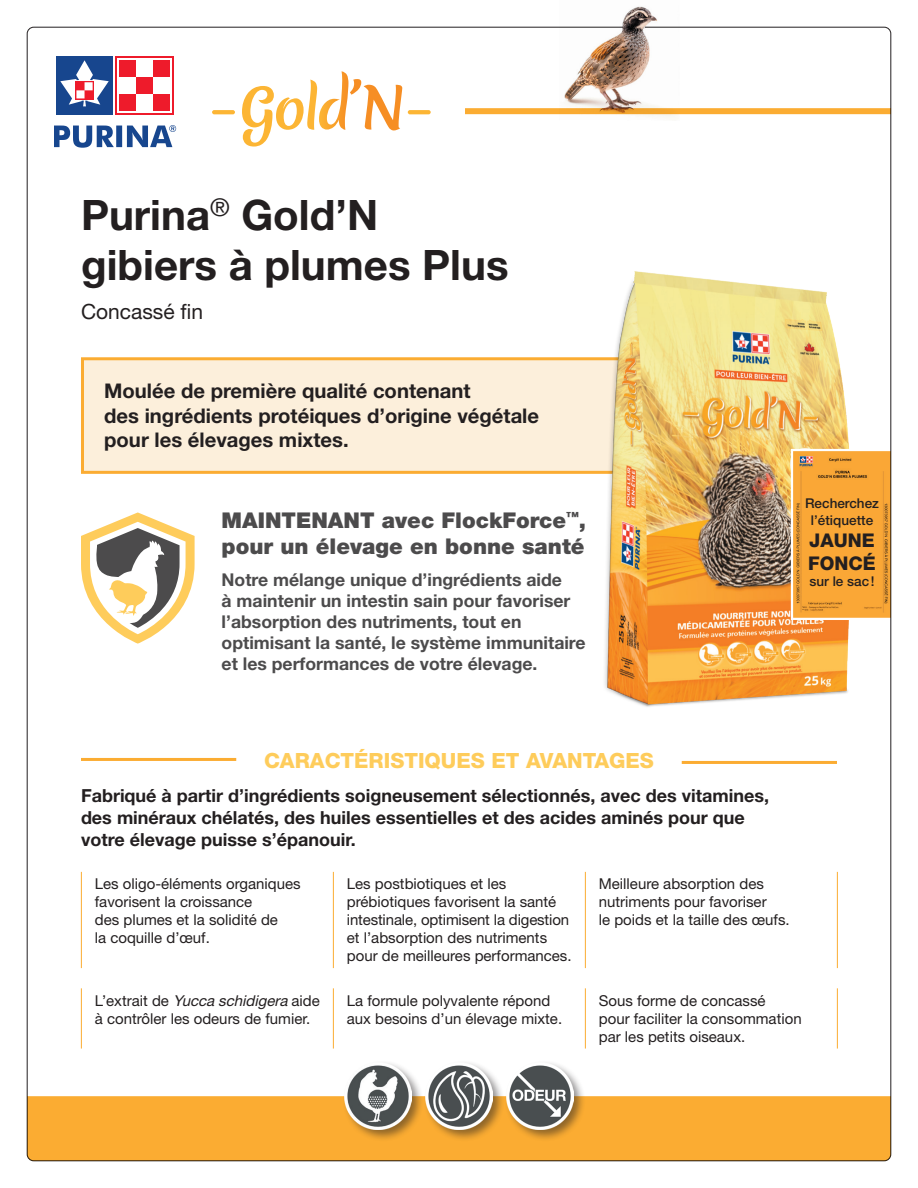
<style>
.page{position:relative;width:918px;height:1188px;background:#fff}
.page>*{position:absolute;margin:0;border:0;box-sizing:border-box;transform-origin:0 0}
.t1{font:700 42px/50.4px "Helvetica Neue LT Std";color:#231f20}
.t2{font:900 21.75px/26.1px "Helvetica Neue LT Std";color:#4c4b4c}
.t3{font:800 21px "Helvetica Neue LT Std";color:#fecc5b}
.t4{font:21px "Helvetica Neue LT Std";color:#231f20}
.t5{font:700 20.25px/24.3px "Helvetica Neue LT Std";color:#231f20}
.t6{font:800 18.9px/22.6px "Helvetica Neue LT Std";color:#231f20}
.t7{font:700 18px/21.6px "Helvetica Neue LT Std";color:#231f20}
.t8{font:700 17.7px/21.1px "Helvetica Neue LT Std";color:#4c4b4c}
.t9{font:15px/18px "Helvetica Neue LT Std";color:#231f20}
.t10{font:500 13.5px/16.2px "Helvetica Neue LT Std";color:#231f20;text-align:center}
.s1{font-style:italic}
</style>
<div class="page">
<div style="left:56px;top:56px;width:57px;height:59px;background:#17468e"></div>
<div style="left:115px;top:56px;width:59px;height:59px;background:#ee1b2b"></div>
<div style="left:117px;top:58px;width:55px;height:55px;background:#fff"></div>
<div style="left:119px;top:60px;width:17px;height:17px;background:#ee1b2b"></div>
<div style="left:153px;top:60px;width:17px;height:17px;background:#ee1b2b"></div>
<div style="left:136px;top:77px;width:17px;height:17px;background:#ee1b2b"></div>
<div style="left:119px;top:94px;width:17px;height:17px;background:#ee1b2b"></div>
<div style="left:153px;top:94px;width:17px;height:17px;background:#ee1b2b"></div>
<svg style="left:60px;top:60px;width:49px;height:46px"></svg>
<svg style="left:54px;top:125px;width:122px;height:23px"></svg>
<div style="left:239px;top:108px;width:652px;height:6px;background:#fbac32"></div>
<div style="left:180px;top:71px;width:285px;height:77px;background:#fff"></div>
<svg style="left:410px;top:111px;width:22px;height:5px"></svg>
<svg style="left:214px;top:111px;width:23px;height:5px"></svg>
<svg style="left:408px;top:110px;width:23px;height:4px"></svg>
<svg style="left:212px;top:110px;width:23px;height:4px"></svg>
<svg style="left:242px;top:71px;width:161px;height:76px"></svg>
<div style="left:27px;top:1096px;width:864px;height:65px;background:#fbac32"></div>
<div style="left:82px;top:359px;width:754px;height:113px;background:#fcefdb"></div>
<div style="left:81px;top:357px;width:756px;height:117px;border:3px solid #fbac32"></div>
<hr style="left:81px;top:872px;width:1px;height:96px;background:#fbac32">
<hr style="left:333px;top:872px;width:1px;height:96px;background:#fbac32">
<hr style="left:585px;top:872px;width:1px;height:96px;background:#fbac32">
<hr style="left:837px;top:872px;width:1px;height:96px;background:#fbac32">
<hr style="left:81px;top:988px;width:1px;height:61px;background:#fbac32">
<hr style="left:333px;top:988px;width:1px;height:61px;background:#fbac32">
<hr style="left:585px;top:988px;width:1px;height:61px;background:#fbac32">
<hr style="left:837px;top:988px;width:1px;height:61px;background:#fbac32">
<div style="left:342px;top:1060px;width:82px;height:82px;background:#231f20;opacity:.5"></div>
<img style="left:344px;top:1062px;width:68px;height:68px">
<div style="left:504px;top:1060px;width:82px;height:82px;background:#231f20;opacity:.5"></div>
<img style="left:506px;top:1062px;width:68px;height:68px">
<div style="left:423px;top:1060px;width:82px;height:82px;background:#231f20;opacity:.5"></div>
<img style="left:425px;top:1062px;width:68px;height:68px">
<img style="left:574px;top:271px;width:275px;height:436px">
<svg style="left:790px;top:448px;width:102px;height:173px"></svg>
<svg style="left:81px;top:512px;width:114px;height:132px"></svg>
<hr style="left:81px;top:758px;width:155px;height:3px;background:#fbac32">
<hr style="left:682px;top:761px;width:155px;height:3px;background:#fbac32">
<img style="left:559px;top:6px;width:121px;height:111px">
<h1 class="t1" style="left:81px;top:188px;width:429px">Purina<sup>®</sup> Gold’N gibiers à plumes Plus</h1>
<h3 class="t4" style="left:81px;top:299px;width:124px">Concassé fin</h3>
<h3 class="t5" style="left:104px;top:379px;width:436px">Moulée de première qualité contenant<br>des ingrédients protéiques d’origine végétale pour les élevages mixtes.</h3>
<h2 class="t2" style="left:222px;top:507px;width:366px">MAINTENANT avec FlockForce<sup>™</sup>, pour un élevage en bonne santé</h2>
<p class="t8" style="left:222px;top:568px;width:366px">Notre mélange unique d’ingrédients aide<br>à maintenir un intestin sain pour favoriser l’absorption des nutriments, tout en optimisant la santé, le système immunitaire et les performances de votre élevage.</p>
<h3 class="t3" style="left:264px;top:748px;width:391px">CARACTÉRISTIQUES ET AVANTAGES</h3>
<p class="t10" style="left:805px;top:495px;width:75px">Recherchez l’étiquette</p>
<p class="t6" style="left:808px;top:529px;width:69px">JAUNE<br>FONCÉ</p>
<p class="t10" style="left:809px;top:573px;width:67px">sur le sac!</p>
<p class="t7" style="left:81px;top:785px;width:690px">Fabriqué à partir d’ingrédients soigneusement sélectionnés, avec des vitamines, des minéraux chélatés, des huiles essentielles et des acides aminés pour que votre élevage puisse s’épanouir.</p>
<p class="t9" style="left:95px;top:875px;width:207px">Les oligo-éléments organiques favorisent la croissance<br>des plumes et la solidité de<br>la coquille d’œuf.</p>
<p class="t9" style="left:347px;top:875px;width:226px">Les postbiotiques et les prébiotiques favorisent la santé intestinale, optimisent la digestion et l’absorption des nutriments pour de meilleures performances.</p>
<p class="t9" style="left:599px;top:875px;width:192px">Meilleure absorption des nutriments pour favoriser<br>le poids et la taille des œufs.</p>
<p class="t9" style="left:95px;top:991px;width:226px">L’ e x t r a i t d e <span class="s1">Yucca schidigera</span> a i d e à contrôler les odeurs de fumier.</p>
<p class="t9" style="left:347px;top:991px;width:217px">La formule polyvalente répond aux besoins d’un élevage mixte.</p>
<p class="t9" style="left:599px;top:991px;width:204px">Sous forme de concassé<br>pour faciliter la consommation par les petits oiseaux.</p>
</div>
